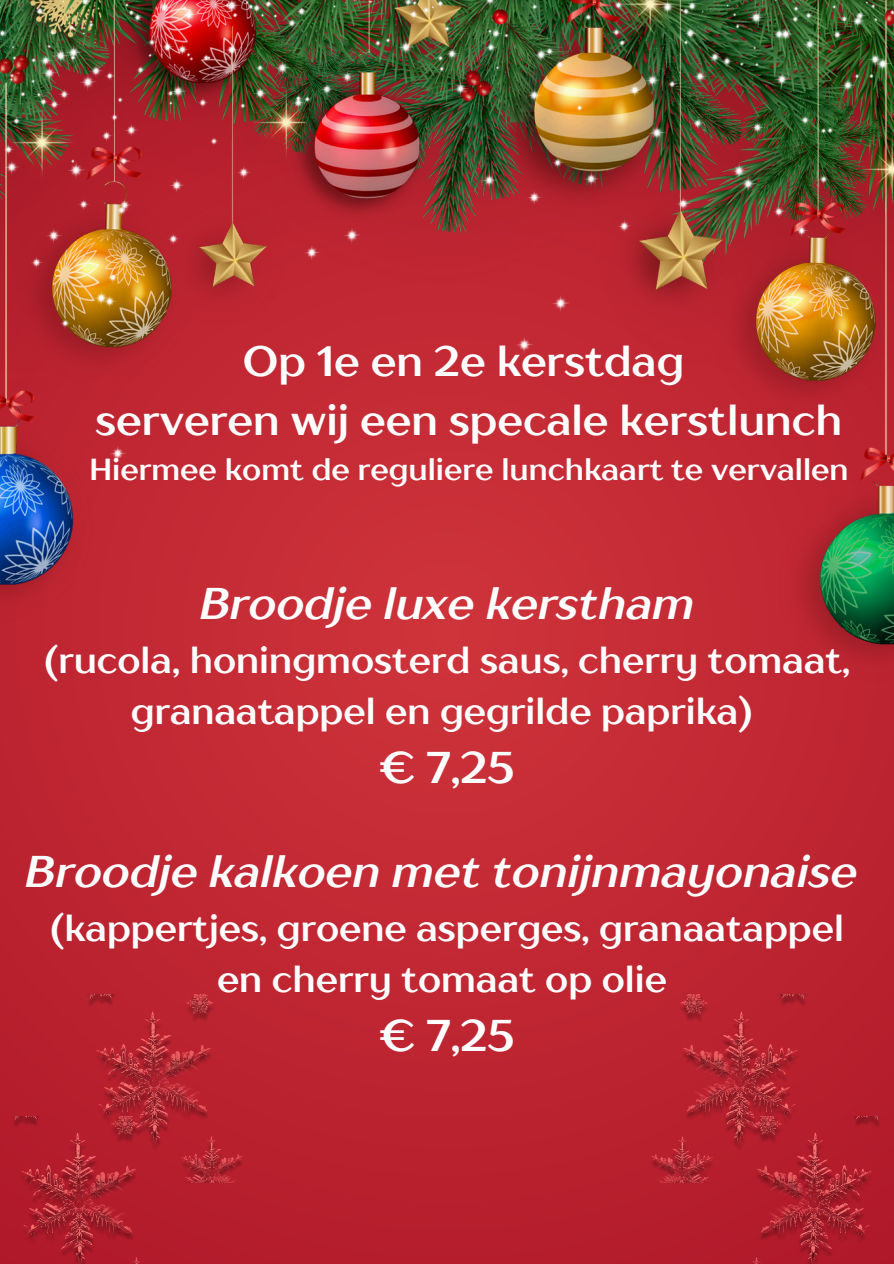
<style>
.page{position:relative;width:894px;height:1264px;background:#fff}
.page>*{position:absolute;margin:0;border:0;box-sizing:border-box;transform-origin:0 0}
.t1{font:italic 700 44.25px "TT Drugs";color:#fff}
.t2{font:700 44.25px "TT Drugs";color:#fff}
.t3{font:700 42.3px "TT Drugs";color:#fff}
.t4{font:700 36.75px/50.7px "TT Drugs";color:#fff;text-align:center}
.t5{font:700 30.3px "TT Drugs";color:#fff}
</style>
<div class="page">
<div style="left:0;top:0;width:893px;height:1263px;background:#bf2632"></div>
<img style="left:0;top:0;width:893px;height:685px">
<img style="left:650px;top:994px;width:158px;height:188px">
<img style="left:86px;top:994px;width:158px;height:188px">
<img style="left:0;top:1116px;width:172px;height:147px">
<img style="left:721px;top:1116px;width:172px;height:147px">
<p class="t3" style="left:243px;top:335px;width:443px">Op 1e en 2e kerstdag</p>
<p class="t3" style="left:95px;top:394px;width:748px">serveren wij een specale kerstlunch</p>
<h1 class="t5" style="left:89px;top:450px;width:760px">Hiermee komt de reguliere lunchkaart te vervallen</h1>
<p class="t1" style="left:199px;top:576px;width:496px">Broodje luxe kerstham</p>
<p class="t4" style="left:43px;top:634px;width:808px">(rucola, honingmosterd saus, cherry tomaat, granaatappel en gegrilde paprika)</p>
<p class="t2" style="left:379px;top:739px;width:137px">€ 7,25</p>
<p class="t1" style="left:25px;top:844px;width:833px">Broodje kalkoen met tonijnmayonaise</p>
<p class="t4" style="left:50px;top:902px;width:795px">(kappertjes, groene asperges, granaatappel en cherry tomaat op olie</p>
<p class="t2" style="left:379px;top:1007px;width:137px">€ 7,25</p>
</div>
